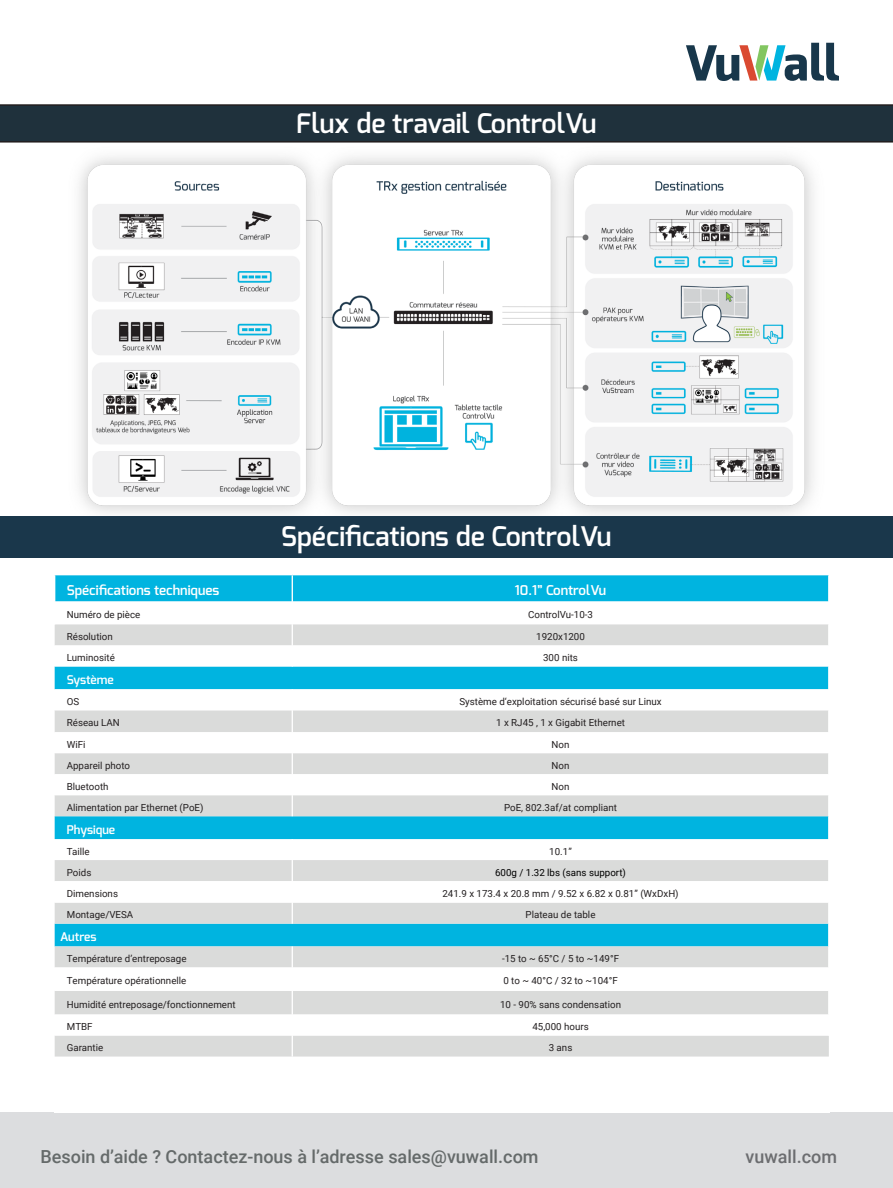
<style>
.page{position:relative;width:893px;height:1188px;background:#fff}
.page>*{position:absolute;margin:0;border:0;box-sizing:border-box;transform-origin:0 0}
.t1{font:600 27px "Exo";color:#fff}
.t2{font:500 18px "Roboto";color:#656a6a}
.t3{font:500 18px "Roboto";color:#6c6d70}
.t4{font:600 13.5px "Exo";color:#fff}
.t5{font:600 12px "Exo";color:#fff}
.t6{font:9.75px "Roboto";color:#231f20}
.t7{font:9.75px "Roboto";color:#000}
</style>
<div class="page">
<div style="left:0;top:1112px;width:893px;height:76px;background:#dcdddf"></div>
<svg style="left:686px;top:43px;width:153px;height:38px"></svg>
<img style="left:79px;top:157px;width:735px;height:357px">
<svg style="left:0;top:104px;width:893px;height:39px;background:#23333d"></svg>
<div style="left:0;top:516px;width:893px;height:41px;background:#1a374b"></div>
<svg style="left:55px;top:575px;width:773px;height:27px;background:#0ab7e1"></svg>
<div style="left:55px;top:624px;width:774px;height:433px;background:#dadbda"></div>
<svg style="left:55px;top:645px;width:773px;height:391px"></svg>
<svg style="left:292px;top:689px;width:1px;height:127px"></svg>
<svg style="left:292px;top:839px;width:1px;height:85px"></svg>
<svg style="left:292px;top:946px;width:1px;height:111px"></svg>
<svg style="left:292px;top:575px;width:1px;height:91px"></svg>
<svg style="left:828px;top:575px;width:1px;height:461px"></svg>
<p class="t1" style="left:296px;top:106px;width:302px">Flux de travail ControlVu</p>
<p class="t1" style="left:281px;top:519px;width:332px">Spécifications de ControlVu</p>
<p class="t4" style="left:67px;top:581px;width:154px">Spécifications techniques</p>
<p class="t4" style="left:515px;top:581px;width:93px">10.1” ControlVu</p>
<p class="t6" style="left:67px;top:608px;width:75px">Numéro de pièce</p>
<p class="t6" style="left:528px;top:608px;width:66px">ControlVu-10-3</p>
<p class="t6" style="left:67px;top:630px;width:48px">Résolution</p>
<p class="t6" style="left:536px;top:630px;width:50px">1920x1200</p>
<p class="t6" style="left:67px;top:651px;width:50px">Luminosité</p>
<p class="t6" style="left:543px;top:651px;width:36px">300 nits</p>
<p class="t5" style="left:67px;top:672px;width:48px">Système</p>
<p class="t6" style="left:67px;top:695px;width:14px">OS</p>
<p class="t6" style="left:459px;top:695px;width:204px">Système d‘exploitation sécurisé basé sur Linux</p>
<p class="t6" style="left:67px;top:716px;width:55px">Réseau LAN</p>
<p class="t6" style="left:496px;top:716px;width:130px">1 x RJ45 , 1 x Gigabit Ethernet</p>
<p class="t6" style="left:67px;top:738px;width:20px">WiFi</p>
<p class="t6" style="left:552px;top:738px;width:19px">Non</p>
<p class="t6" style="left:67px;top:759px;width:65px">Appareil photo</p>
<p class="t6" style="left:552px;top:759px;width:19px">Non</p>
<p class="t6" style="left:67px;top:780px;width:43px">Bluetooth</p>
<p class="t6" style="left:552px;top:780px;width:19px">Non</p>
<p class="t6" style="left:67px;top:801px;width:138px">Alimentation par Ethernet (PoE)</p>
<p class="t6" style="left:504px;top:801px;width:114px">PoE, 802.3af/at compliant</p>
<p class="t5" style="left:67px;top:822px;width:50px">Physique</p>
<p class="t6" style="left:67px;top:844px;width:24px">Taille</p>
<p class="t6" style="left:549px;top:844px;width:24px">10.1”</p>
<p class="t6" style="left:67px;top:865px;width:26px">Poids</p>
<p class="t7" style="left:495px;top:865px;width:132px">600g / 1.32 lbs (sans support)</p>
<p class="t6" style="left:67px;top:887px;width:53px">Dimensions</p>
<p class="t6" style="left:442px;top:887px;width:238px">241.9 x 173.4 x 20.8 mm / 9.52 x 6.82 x 0.81” (WxDxH)</p>
<p class="t6" style="left:67px;top:908px;width:68px">Montage/VESA</p>
<p class="t6" style="left:526px;top:908px;width:71px">Plateau de table</p>
<p class="t5" style="left:60px;top:929px;width:38px">Autres</p>
<p class="t6" style="left:67px;top:952px;width:121px">Température d’entreposage</p>
<p class="t6" style="left:502px;top:952px;width:119px">-15 to ~ 65°C / 5 to ~149°F</p>
<p class="t6" style="left:67px;top:974px;width:121px">Température opérationnelle</p>
<p class="t6" style="left:503px;top:974px;width:116px">0 to ~ 40°C / 32 to ~104°F</p>
<p class="t6" style="left:67px;top:998px;width:170px">Humidité entreposage/fonctionnement</p>
<p class="t6" style="left:500px;top:998px;width:123px">10 - 90% sans condensation</p>
<p class="t6" style="left:67px;top:1020px;width:27px">MTBF</p>
<p class="t6" style="left:532px;top:1020px;width:58px">45,000 hours</p>
<p class="t6" style="left:67px;top:1041px;width:38px">Garantie</p>
<p class="t6" style="left:549px;top:1041px;width:25px">3 ans</p>
<p class="t2" style="left:40px;top:1144px;width:500px">Besoin d’aide ? Contactez-nous à l’adresse sales@vuwall.com</p>
<p class="t3" style="left:745px;top:1144px;width:93px">vuwall.com</p>
</div>
